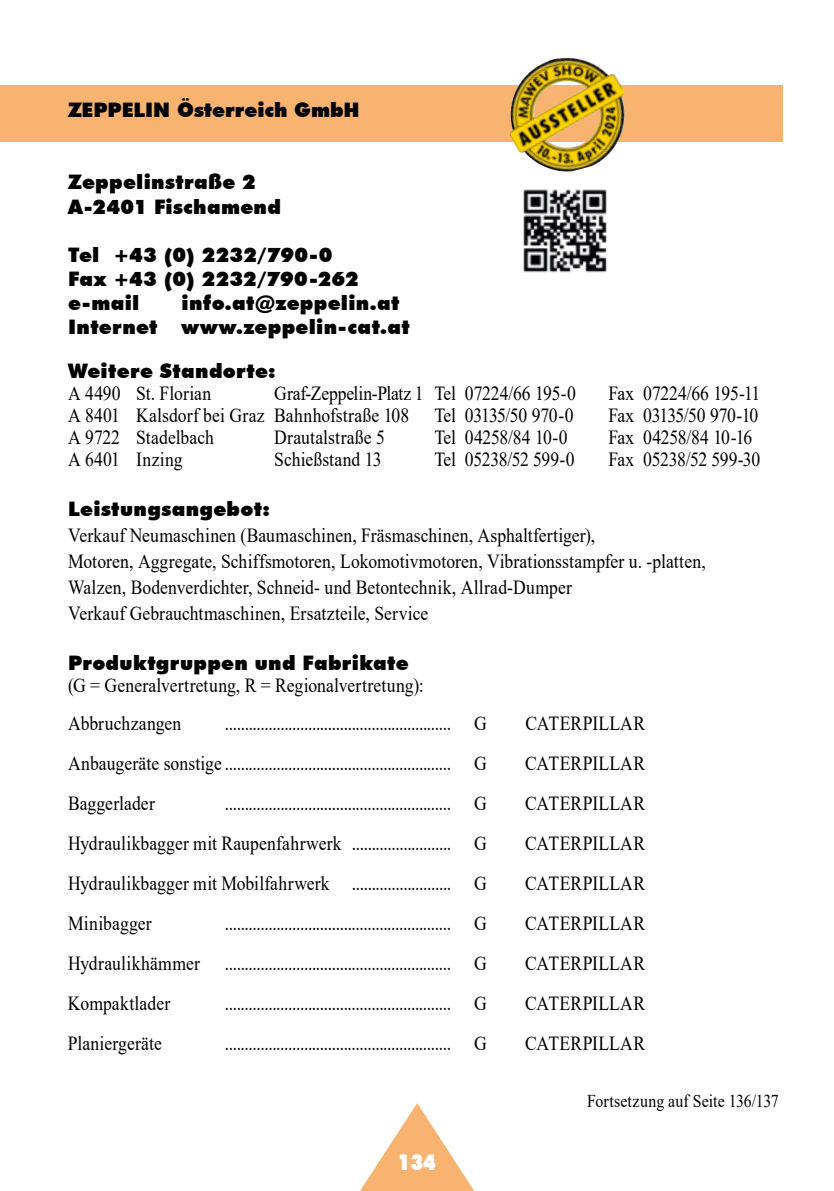
<style>
.page{position:relative;width:834px;height:1191px;background:#fff}
.page>*{position:absolute;margin:0;border:0;box-sizing:border-box;transform-origin:0 0}
.t1{font:900 22px "Futura BT";color:#fff;scale:.85 1}
.t2{font:20px/26px "Times New Roman";letter-spacing:.005em;color:#000;scale:.88 1}
.t3{font:900 20px/24.2px "Futura BT";letter-spacing:.015em;color:#000}
.t4{font:20px "Times New Roman";letter-spacing:-.025em;color:#000;scale:.88 1}
.t5{font:20px "Times New Roman";letter-spacing:-.015em;color:#000;scale:.88 1}
.t6{font:20px "Times New Roman";letter-spacing:-.03em;color:#000;scale:.88 1}
.t7{font:20px "Times New Roman";letter-spacing:-.02em;color:#000;scale:.88 1}
.t8{font:18px "Times New Roman";letter-spacing:.005em;color:#000;scale:.88 1}
</style>
<div class="page">
<svg style="left:360px;top:1103px;width:114px;height:88px"></svg>
<div style="left:0;top:85px;width:782px;height:57px;background:#f7b36f"></div>
<img style="left:523px;top:189px;width:84px;height:83px">
<img style="left:522px;top:58px;width:45px;height:22px">
<p class="t3" style="left:68px;top:98px;width:293px">ZEPPELIN Österreich GmbH</p>
<p class="t3" style="left:68px;top:170px;width:214px">Zeppelinstraße 2<br>A-2401 Fischamend</p>
<p class="t3" style="left:68px;top:242px;width:292px">Tel +43 (0) 2232/790-0<br>Fax +43 (0) 2232/790-262 e-mail</p>
<p class="t3" style="left:68px;top:290px;width:343px;text-indent:113px">info.at@zeppelin.at<br>Internet www.zeppelin-cat.at</p>
<p class="t3" style="left:68px;top:359px;width:209px">Weitere Standorte:</p>
<p class="t2" style="left:68px;top:380px;width:164px">A 4490 St. Florian</p>
<p class="t2" style="left:274px;top:380px;width:344px">Graf-Zeppelin-Platz 1 Tel 07224/66 195-0</p>
<p class="t2" style="left:608px;top:380px;width:174px">Fax 07224/66 195-11</p>
<p class="t2" style="left:68px;top:402px;width:389px">A 8401 Kalsdorf bei Graz Bahnhofstraße 108</p>
<p class="t4" style="left:434px;top:401px;width:160px">Tel 03135/50 970-0</p>
<p class="t6" style="left:608px;top:401px;width:172px">Fax 03135/50 970-10</p>
<p class="t2" style="left:68px;top:424px;width:167px">A 9722 Stadelbach</p>
<p class="t2" style="left:274px;top:424px;width:127px">Drautalstraße 5</p>
<p class="t5" style="left:434px;top:423px;width:153px">Tel 04258/84 10-0</p>
<p class="t7" style="left:608px;top:423px;width:165px">Fax 04258/84 10-16</p>
<p class="t2" style="left:68px;top:446px;width:132px">A 6401 Inzing</p>
<p class="t2" style="left:274px;top:446px;width:124px">Schießstand 13</p>
<p class="t4" style="left:434px;top:445px;width:161px">Tel 05238/52 599-0</p>
<p class="t5" style="left:608px;top:445px;width:174px">Fax 05238/52 599-30</p>
<p class="t3" style="left:68px;top:497px;width:203px">Leistungsangebot:</p>
<p class="t2" style="left:68px;top:522px;width:726px">Verkauf Neumaschinen (Baumaschinen, Fräsmaschinen, Asphaltfertiger),<br>Motoren, Aggregate, Schiffsmotoren, Lokomotivmotoren, Vibrationsstampfer u. -platten, Walzen, Bodenverdichter, Schneid- und Betontechnik, Allrad-Dumper<br>Verkauf Gebrauchtmaschinen, Ersatzteile, Service</p>
<p class="t3" style="left:68px;top:651px;width:342px">Produktgruppen und Fabrikate</p>
<p class="t2" style="left:68px;top:666px;width:405px;line-height:38px">(G = Generalvertretung, R = Regionalvertretung):<br>Abbruchzangen</p>
<p class="t2" style="left:225px;top:710px;width:299px">......................................................... G</p>
<p class="t2" style="left:525px;top:710px;width:138px">CATERPILLAR</p>
<p class="t2" style="left:68px;top:750px;width:477px">Anbaugeräte sonstige ......................................................... G</p>
<p class="t2" style="left:525px;top:750px;width:138px">CATERPILLAR</p>
<p class="t2" style="left:68px;top:790px;width:100px">Baggerlader</p>
<p class="t2" style="left:225px;top:790px;width:299px">......................................................... G</p>
<p class="t2" style="left:525px;top:790px;width:138px">CATERPILLAR</p>
<p class="t2" style="left:68px;top:830px;width:477px">Hydraulikbagger mit Raupenfahrwerk ......................... G</p>
<p class="t2" style="left:525px;top:830px;width:138px">CATERPILLAR</p>
<p class="t2" style="left:68px;top:870px;width:477px">Hydraulikbagger mit Mobilfahrwerk ......................... G</p>
<p class="t2" style="left:525px;top:870px;width:138px">CATERPILLAR</p>
<p class="t2" style="left:68px;top:910px;width:96px">Minibagger</p>
<p class="t2" style="left:225px;top:910px;width:299px">......................................................... G</p>
<p class="t2" style="left:525px;top:910px;width:138px">CATERPILLAR</p>
<p class="t2" style="left:68px;top:950px;width:477px">Hydraulikhämmer ......................................................... G</p>
<p class="t2" style="left:525px;top:950px;width:138px">CATERPILLAR</p>
<p class="t2" style="left:68px;top:990px;width:118px">Kompaktlader</p>
<p class="t2" style="left:225px;top:990px;width:299px">......................................................... G</p>
<p class="t2" style="left:525px;top:990px;width:138px">CATERPILLAR</p>
<p class="t2" style="left:68px;top:1030px;width:108px">Planiergeräte</p>
<p class="t2" style="left:225px;top:1030px;width:299px">......................................................... G</p>
<p class="t2" style="left:525px;top:1030px;width:138px">CATERPILLAR</p>
<p class="t1" style="left:397px;top:1148px;width:47px">134</p>
<p class="t8" style="left:587px;top:1088px;width:219px">Fortsetzung auf Seite 136/137</p>
</div>
